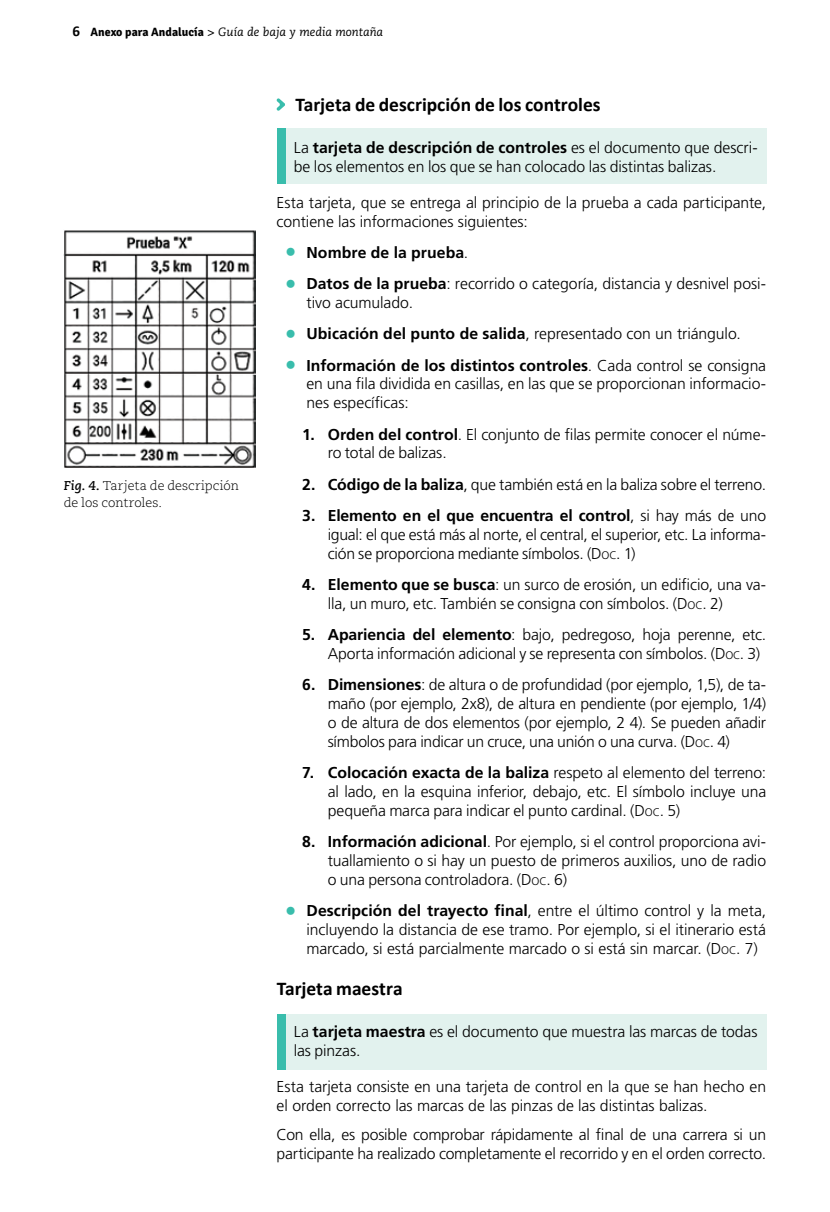
<style>
.page{position:relative;width:830px;height:1212px;background:#fff}
.page>*{position:absolute;margin:0;border:0;box-sizing:border-box;transform-origin:0 0}
.t1{font:700 19.5px "Calibri";color:#000}
.t2{font:300 15.75px/18.9px "Frutiger LT Std";letter-spacing:-.01em;color:#000}
.t3{font:700 15.75px "Frutiger LT Std";letter-spacing:.005em;color:#000}
.t4{font:300 12.75px/16.5px "Caecilia LT Std";color:#000}
.t5{font:italic 12px "Caecilia LT Std";color:#000}
.s1{font-family:"Calibri";font-weight:700;font-style:normal;font-size:15px}
.s2{font-family:"Signika";font-weight:700;font-style:normal}
.s3{font-weight:700;font-style:normal}
.s4{font-weight:700;font-style:italic}
.s5{font-weight:700}
.s6{font-family:"Calibri";font-size:22.5px;color:#39bdac}
.s7{font-weight:300}
.s8{font-family:"Calibri";font-weight:700;font-size:22.5px;color:#39bdac}
.s9{font-family:"Frutiger LT Com";font-weight:700}
.s10{font-style:inherit}
.s11{font-size:10.95px}
</style>
<div class="page">
<div style="left:276px;top:1014px;width:490px;height:55px;background:#e2f2ee"></div>
<div style="left:277px;top:1014px;width:8px;height:55px;background:#39bdac"></div>
<div style="left:276px;top:129px;width:490px;height:55px;background:#e2f2ee"></div>
<div style="left:277px;top:129px;width:8px;height:55px;background:#39bdac"></div>
<svg style="left:276px;top:98px;width:9px;height:13px"></svg>
<img style="left:64px;top:230px;width:191px;height:238px">
<p class="t5" style="left:72px;top:25px;width:312px"><span class="s1">6</span> <span class="s2">Anexo para Andalucía</span> <span class="s3">&gt;</span> Guía de baja y media montaña</p>
<p class="t4" style="left:64px;top:478px;width:176px"><span class="s4">Fig. 4.</span> Tarjeta de descripción de los controles.</p>
<p class="t1" style="left:295px;top:90px;width:306px">Tarjeta de descripción de los controles</p>
<p class="t2" style="left:293px;top:138px;width:465px">La <span class="s5">tarjeta de descripción de controles</span> es el documento que descri&shy;be los elementos en los que se han colocado las distintas balizas.</p>
<p class="t2" style="left:276px;top:193px;width:490px">Esta tarjeta, que se entrega al principio de la prueba a cada participante, contiene las informaciones siguientes:</p>
<p class="t3" style="left:285px;top:243px;width:184px"><span class="s6">•</span> Nombre de la prueba<span class="s7">.</span></p>
<p class="t2" style="left:306px;top:274px;width:461px;text-indent:-21px"><span class="s8">•</span> <span class="s5">Datos de la prueba</span>: recorrido o categoría, distancia y desnivel posi&shy;tivo acumulado.</p>
<p class="t2" style="left:285px;top:325px;width:457px"><span class="s8">•</span> <span class="s5">Ubicación del punto de salida</span>, representado con un triángulo.</p>
<p class="t2" style="left:306px;top:356px;width:461px;text-align:justify;text-indent:-21px"><span class="s8">•</span> <span class="s5">Información de los distintos controles</span>. Cada control se consigna en una fila dividida en casillas, en las que se proporcionan informacio&shy;nes específicas:</p>
<p class="t2" style="left:327px;top:425px;width:439px;text-indent:-25px"><span class="s9">1.</span> <span class="s5">Orden del control</span>. El conjunto de filas permite conocer el núme&shy;ro total de balizas.</p>
<p class="t2" style="left:302px;top:475px;width:465px"><span class="s9">2.</span> <span class="s5">Código de la baliza</span>, que también está en la baliza sobre el terreno.</p>
<p class="t2" style="left:327px;top:506px;width:439px;text-align:justify;text-indent:-26px"><span class="s9">3.</span> <span class="s5">Elemento en el que encuentra el control</span>, si hay más de uno igual: el que está más al norte, el central, el superior, etc. La informa&shy;ción se proporciona mediante símbolos. (<span class="s10">D</span><span class="s11">OC</span><span class="s10">. 1</span>)</p>
<p class="t2" style="left:327px;top:575px;width:439px;text-indent:-26px"><span class="s9">4.</span> <span class="s5">Elemento que se busca</span>: un surco de erosión, un edificio, una va&shy;lla, un muro, etc. También se consigna con símbolos. (<span class="s10">D</span><span class="s11">OC</span><span class="s10">. 2</span>)</p>
<p class="t2" style="left:327px;top:625px;width:439px;text-indent:-26px"><span class="s9">5.</span> <span class="s5">Apariencia del elemento</span>: bajo, pedregoso, hoja perenne, etc.<br>Aporta información adicional y se representa con símbolos. (<span class="s10">D</span><span class="s11">OC</span><span class="s10">. 3</span>)</p>
<p class="t2" style="left:327px;top:676px;width:439px;text-align:justify;text-indent:-25px"><span class="s9">6.</span> <span class="s5">Dimensiones</span>: de altura o de profundidad (por ejemplo, 1,5), de ta&shy;maño (por ejemplo, 2x8), de altura en pendiente (por ejemplo, 1/4) o de altura de dos elementos (por ejemplo, 2 4). Se pueden añadir símbolos para indicar un cruce, una unión o una curva. (<span class="s10">D</span><span class="s11">OC</span><span class="s10">. 4</span>)</p>
<p class="t2" style="left:327px;top:763px;width:440px;text-align:justify;text-indent:-26px"><span class="s9">7.</span> <span class="s5">Colocación exacta de la baliza</span> respeto al elemento del terreno: al lado, en la esquina inferior, debajo, etc. El símbolo incluye una pequeña marca para indicar el punto cardinal. (<span class="s10">D</span><span class="s11">OC</span><span class="s10">. 5</span>)</p>
<p class="t2" style="left:327px;top:832px;width:439px;text-align:justify;text-indent:-26px"><span class="s9">8.</span> <span class="s5">Información adicional</span>. Por ejemplo, si el control proporciona avi&shy;tuallamiento o si hay un puesto de primeros auxilios, uno de radio o una persona controladora. (<span class="s10">D</span><span class="s11">OC</span><span class="s10">. 6</span>)</p>
<p class="t2" style="left:306px;top:902px;width:461px;text-align:justify;text-indent:-21px"><span class="s8">•</span> <span class="s5">Descripción del trayecto final</span>, entre el último control y la meta, incluyendo la distancia de ese tramo. Por ejemplo, si el itinerario está marcado, si está parcialmente marcado o si está sin marcar. (<span class="s10">D</span><span class="s11">OC</span><span class="s10">. 7</span>)</p>
<p class="t1" style="left:276px;top:974px;width:127px">Tarjeta maestra</p>
<p class="t2" style="left:293px;top:1022px;width:465px">La <span class="s5">tarjeta maestra</span> es el documento que muestra las marcas de todas las pinzas.</p>
<p class="t2" style="left:276px;top:1077px;width:491px">Esta tarjeta consiste en una tarjeta de control en la que se han hecho en el orden correcto las marcas de las pinzas de las distintas balizas.</p>
<p class="t2" style="left:276px;top:1125px;width:490px">Con ella, es posible comprobar rápidamente al final de una carrera si un participante ha realizado completamente el recorrido y en el orden correcto.</p>
</div>
